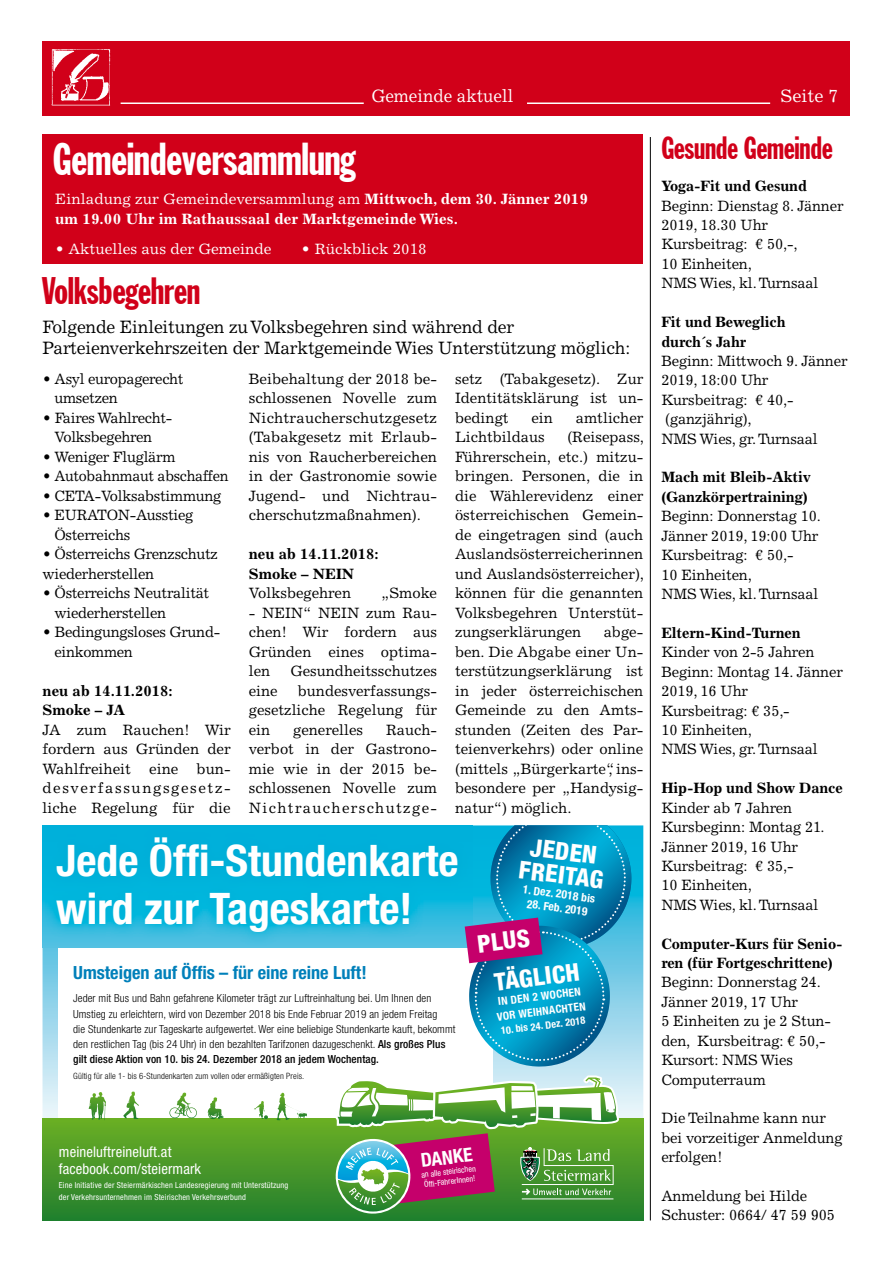
<style>
.page{position:relative;width:893px;height:1263px;background:#fff}
.page>*{position:absolute;margin:0;border:0;box-sizing:border-box;transform-origin:0 0}
.t1{font:extra-condensed 45px "Franklin Gothic";letter-spacing:-.01em;color:#fff}
.t2{font:700 condensed 43.5px/47.8px "Helvetica Neue LT Pro";color:#fff}
.t3{font:extra-condensed 37.5px "Franklin Gothic";letter-spacing:-.01em;color:#d10019}
.t4{font:extra-condensed 31.5px "Franklin Gothic";letter-spacing:-.01em;color:#d10019}
.t5{font:800 condensed 24.6px "Helvetica Neue LT Pro";color:#fff}
.t6{font:800 condensed 24.45px "Helvetica Neue LT Pro";color:#fff}
.t7{font:700 condensed 19.2px "Helvetica Neue LT Pro";color:#fff}
.t8{font:700 condensed 18.15px "Helvetica Neue LT Pro";color:#0080ba}
.t9{font:18px/21px "Excelsior LT Std";letter-spacing:-.01em;color:#000}
.t10{font:18px "Excelsior LT Std";color:#fff;scale:.94 1}
.t11{font:18px "Excelsior LT Std";color:#fff}
.t12{font:15px/19.5px "Excelsior LT Std";letter-spacing:-.01em;color:#000}
.t13{font:700 15px/19.5px "Excelsior LT Std";letter-spacing:-.01em;color:#000}
.t14{font:700 15px/19.5px "Excelsior LT Std";color:#fff}
.t15{font:15px "Excelsior LT Std";color:#fff}
.t16{font:15px "Excelsior LT Std";letter-spacing:-.01em;color:#000;scale:.96 1}
.t17{font:condensed 14.7px/17px "Helvetica Neue LT Pro";letter-spacing:.01em;color:#fff}
.t18{font:700 condensed 11.55px "Helvetica Neue LT Pro";color:#fff}
.t19{font:300 condensed 11.1px/15.3px "Helvetica Neue LT Pro";letter-spacing:.01em;color:#000}
.t20{font:700 condensed 11.1px/15px "Helvetica Neue LT Pro";color:#fff}
.t21{font:700 condensed 10.2px "Helvetica Neue LT Pro";color:#fff}
.t22{font:300 condensed 8.7px "Helvetica Neue LT Pro";letter-spacing:.015em;color:#000}
.t23{font:condensed 8.25px "Helvetica Neue LT Pro";letter-spacing:.02em;color:#fff}
.s1{font-weight:400}
.s2{font-weight:500}
</style>
<div class="page">
<div style="left:43px;top:134px;width:600px;height:130px;background:#d10019"></div>
<div style="left:42px;top:42px;width:808px;height:74px;background:#d10019"></div>
<img style="left:51px;top:49px;width:60px;height:57px">
<hr style="left:527px;top:102px;width:243px;height:2px;background:#fff">
<hr style="left:121px;top:102px;width:243px;height:2px;background:#fff">
<hr style="left:650px;top:137px;width:1px;height:1083px;background:#000">
<img style="left:43px;top:825px;width:600px;height:293px">
<div style="left:58px;top:947px;width:434px;height:196px;background:#fff"></div>
<div style="left:43px;top:1118px;width:600px;height:102px;background:linear-gradient(to bottom,#6caf24,#23802e)"></div>
<svg style="left:333px;top:1075px;width:286px;height:138px"></svg>
<svg style="left:277px;top:1094px;width:27px;height:26px"></svg>
<svg style="left:254px;top:1101px;width:9px;height:13px"></svg>
<svg style="left:208px;top:1097px;width:16px;height:22px"></svg>
<svg style="left:169px;top:1092px;width:28px;height:26px"></svg>
<svg style="left:89px;top:1092px;width:11px;height:27px"></svg>
<svg style="left:123px;top:1091px;width:15px;height:28px"></svg>
<img style="left:43px;top:825px;width:422px;height:122px">
<svg style="left:465px;top:825px;width:166px;height:242px;background:#2c95c2"></svg>
<p class="t10" style="left:371px;top:86px;width:152px">Gemeinde aktuell</p>
<p class="t11" style="left:780px;top:86px;width:60px">Seite 7</p>
<h1 class="t1" style="left:53px;top:136px;width:304px">Gemeindeversammlung</h1>
<p class="t14" style="left:55px;top:189px;width:534px"><span class="s1">Einladung zur Gemeindeversammlung am</span> Mittwoch, dem 30. Jänner 2019 um 19.00 Uhr im Rathaussaal der Marktgemeinde Wies.</p>
<p class="t15" style="left:55px;top:240px;width:218px">• Aktuelles aus der Gemeinde</p>
<p class="t15" style="left:301px;top:240px;width:127px">• Rückblick 2018</p>
<h3 class="t3" style="left:42px;top:271px;width:160px">Volksbegehren</h3>
<p class="t9" style="left:43px;top:317px;width:589px">Folgende Einleitungen zu Volksbegehren sind während der<br>Parteienverkehrszeiten der Marktgemeinde Wies Unterstützung möglich:</p>
<p class="t12" style="left:55px;top:369px;width:131px;text-indent:-12px">• Asyl europagerecht umsetzen</p>
<p class="t12" style="left:43px;top:408px;width:131px;text-align:center">• Faires Wahlrecht-<br>Volksbegehren</p>
<p class="t12" style="left:43px;top:447px;width:134px">• Weniger Fluglärm</p>
<p class="t16" style="left:43px;top:467px;width:195px">• Autobahnmaut abschaffen</p>
<p class="t12" style="left:43px;top:486px;width:180px">• CETA-Volksabstimmung</p>
<p class="t12" style="left:55px;top:505px;width:140px;text-indent:-12px">• EURATON-Ausstieg<br>Österreichs</p>
<p class="t12" style="left:43px;top:544px;width:177px">• Österreichs Grenzschutz wiederherstellen</p>
<p class="t12" style="left:55px;top:583px;width:156px;text-indent:-12px">• Österreichs Neutralität wiederherstellen</p>
<p class="t12" style="left:55px;top:622px;width:167px;text-indent:-12px">• Bedingungsloses Grund&shy;einkommen</p>
<p class="t13" style="left:43px;top:681px;width:132px">neu ab 14.11.2018:<br>Smoke – JA</p>
<p class="t12" style="left:43px;top:720px;width:190px;text-align:justify">JA zum Rauchen! Wir fordern aus Gründen der Wahlfreiheit eine bun&shy;desverfassungsgesetz&shy;liche Regelung für die</p>
<p class="t12" style="left:249px;top:369px;width:190px;text-align:justify">Beibehaltung der 2018 be&shy;schlossenen Novelle zum Nichtraucherschutzgesetz (Tabakgesetz mit Erlaub&shy;nis von Raucherbereichen in der Gastronomie sowie Jugend- und Nichtrau&shy;cherschutzmaßnahmen).</p>
<p class="t13" style="left:249px;top:544px;width:132px">neu ab 14.11.2018:<br>Smoke – NEIN</p>
<p class="t12" style="left:249px;top:583px;width:104px">Volksbegehren</p>
<p class="t12" style="left:381px;top:583px;width:57px">„Smoke</p>
<p class="t12" style="left:249px;top:603px;width:190px;text-align:justify">- NEIN“ NEIN zum Rau&shy;chen! Wir fordern aus Gründen eines optima&shy;len</p>
<p class="t12" style="left:290px;top:661px;width:148px">Gesundheitsschutzes</p>
<p class="t12" style="left:249px;top:681px;width:190px;text-align:justify;text-indent:49px">bundesverfassungs&shy;gesetzliche Regelung für ein</p>
<p class="t12" style="left:249px;top:681px;width:30px">eine</p>
<p class="t12" style="left:249px;top:720px;width:190px;text-align:justify;text-indent:137px">Rauch&shy;verbot in der Gastrono&shy;mie wie in der 2015 be&shy;schlossenen Novelle zum Nichtraucherschutzge-</p>
<p class="t12" style="left:293px;top:720px;width:71px">generelles</p>
<p class="t12" style="left:455px;top:369px;width:190px;text-align:justify">setz (Tabakgesetz). Zur Identitätsklärung ist un&shy;bedingt</p>
<p class="t12" style="left:532px;top:408px;width:23px">ein</p>
<p class="t12" style="left:576px;top:408px;width:69px">amtlicher</p>
<p class="t12" style="left:455px;top:427px;width:91px">Lichtbildaus</p>
<p class="t12" style="left:455px;top:427px;width:190px;text-align:justify;text-indent:112px">(Reisepass, Führerschein, etc.) mitzu&shy;bringen. Personen, die in die Wählerevidenz einer österreichischen Gemein&shy;de eingetragen sind (auch Auslandsösterreicherinnen und Auslandsösterreicher), können für die genannten Volksbegehren Unterstüt&shy;zungserklärungen</p>
<p class="t12" style="left:455px;top:622px;width:190px;text-align:justify;text-indent:149px">abge&shy;ben. Die Abgabe einer Un&shy;terstützungserklärung ist in jeder österreichischen Gemeinde zu den Amts&shy;stunden (Zeiten des Par&shy;teienverkehrs) oder online (mittels „Bürgerkarte“, ins&shy;besondere per „Handysig&shy;natur“) möglich.</p>
<h2 class="t2" style="left:56px;top:837px;width:404px">Jede Öffi-Stundenkarte wird zur Tageskarte!</h2>
<p class="t8" style="left:73px;top:963px;width:295px">Umsteigen auf Öffis – für eine reine Luft!</p>
<p class="t19" style="left:73px;top:992px;width:384px">Jeder mit Bus und Bahn gefahrene Kilometer trägt zur Luftreinhaltung bei. Um Ihnen den Umstieg zu erleichtern, wird von Dezember 2018 bis Ende Februar 2019 an jedem Freitag<br>die Stundenkarte zur Tageskarte aufgewertet. Wer eine beliebige Stundenkarte kauft, bekommt den rest lichen Tag (bis 24 Uhr) in den bezahlten Tarifzonen dazugeschenkt. <span class="s2">Als großes Plus gilt diese Aktion von 10. bis 24. Dezember 2018 an jedem Wochentag.</span></p>
<p class="t22" style="left:73px;top:1072px;width:233px">Gültig für alle 1- bis 6-Stundenkarten zum vollen oder ermäßigten Preis.</p>
<h3 class="t5" style="left:532px;top:833px;width:69px;rotate:7deg">JEDEN</h3>
<p class="t18" style="left:524px;top:883px;width:74px;rotate:7deg">1. Dez. 2018 bis</p>
<p class="t18" style="left:528px;top:897px;width:62px;rotate:7deg">28. Feb. 2019</p>
<h3 class="t5" style="left:521px;top:855px;width:87px;rotate:7deg">FREITAG</h3>
<h3 class="t6" style="left:476px;top:930px;width:54px;rotate:-7deg">PLUS</h3>
<h3 class="t5" style="left:493px;top:968px;width:87px;rotate:-7deg">TÄGLICH</h3>
<p class="t20" style="left:494px;top:994px;width:91px;rotate:-7deg">IN DEN 2 WOCHEN<br>VOR WEIHNACHTEN</p>
<p class="t21" style="left:500px;top:1025px;width:86px;rotate:-7deg">10. bis 24. Dez. 2018</p>
<p class="t17" style="left:59px;top:1143px;width:144px">meineluftreineluft.at facebook.com/steiermark</p>
<p class="t7" style="left:420px;top:1150px;width:53px;rotate:-7deg">DANKE</p>
<p class="t23" style="left:421px;top:1170px;width:56px;rotate:-7deg">an alle steirischen</p>
<p class="t23" style="left:59px;top:1180px;width:231px">Eine Initiative der Steiermärkischen Landesregierung mit Unterstützung</p>
<p class="t23" style="left:424px;top:1180px;width:53px;rotate:-7deg">Öffi -FahrerInnen!</p>
<p class="t23" style="left:59px;top:1192px;width:189px">der Verkehrsunternehmen im Steirischen Verkehrsverbund</p>
<h3 class="t4" style="left:661px;top:132px;width:173px">Gesunde Gemeinde</h3>
<p class="t13" style="left:661px;top:176px;width:147px">Yoga-Fit und Gesund</p>
<p class="t12" style="left:661px;top:196px;width:184px">Beginn: Dienstag 8. Jänner<br>2019, 18.30 Uhr<br>Kursbeitrag: € 50,-,<br>10 Einheiten,<br>NMS Wies, kl. Turnsaal</p>
<p class="t13" style="left:661px;top:312px;width:126px">Fit und Beweglich durch´s Jahr</p>
<p class="t12" style="left:661px;top:351px;width:188px">Beginn: Mittwoch 9. Jänner<br>2019, 18:00 Uhr<br>Kursbeitrag: € 40,- (ganzjährig),<br>NMS Wies, gr. Turnsaal</p>
<p class="t13" style="left:661px;top:468px;width:151px">Mach mit Bleib-Aktiv (Ganzkörpertraining)</p>
<p class="t12" style="left:661px;top:507px;width:161px">Beginn: Donnerstag 10.<br>Jänner 2019, 19:00 Uhr<br>Kursbeitrag: € 50,-<br>10 Einheiten,<br>NMS Wies, kl. Turnsaal</p>
<p class="t13" style="left:661px;top:623px;width:141px">Eltern-Kind-Turnen</p>
<p class="t12" style="left:661px;top:643px;width:183px">Kinder von 2-5 Jahren<br>Beginn: Montag 14. Jänner<br>2019, 16 Uhr<br>Kursbeitrag: € 35,-<br>10 Einheiten,<br>NMS Wies, gr. Turnsaal</p>
<p class="t13" style="left:661px;top:778px;width:183px">Hip-Hop und Show Dance</p>
<p class="t12" style="left:661px;top:798px;width:165px">Kinder ab 7 Jahren<br>Kursbeginn: Montag 21.<br>Jänner 2019, 16 Uhr<br>Kursbeitrag: € 35,-<br>10 Einheiten,<br>NMS Wies, kl. Turnsaal</p>
<p class="t13" style="left:661px;top:934px;width:183px">Computer-Kurs für Senio&shy;ren (für Fortgeschrittene)</p>
<p class="t12" style="left:661px;top:973px;width:171px">Beginn: Donnerstag 24.<br>Jänner 2019, 17 Uhr<br>5 Einheiten zu je 2 Stun&shy;den, Kursbeitrag: € 50,-<br>Kursort: NMS Wies<br>Computerraum</p>
<p class="t12" style="left:661px;top:1108px;width:183px">Die Teilnahme kann nur bei vorzeitiger Anmeldung erfolgen!</p>
<p class="t12" style="left:661px;top:1186px;width:175px">Anmeldung bei Hilde<br>Schuster: 0664/ 47 59 905</p>
</div>
